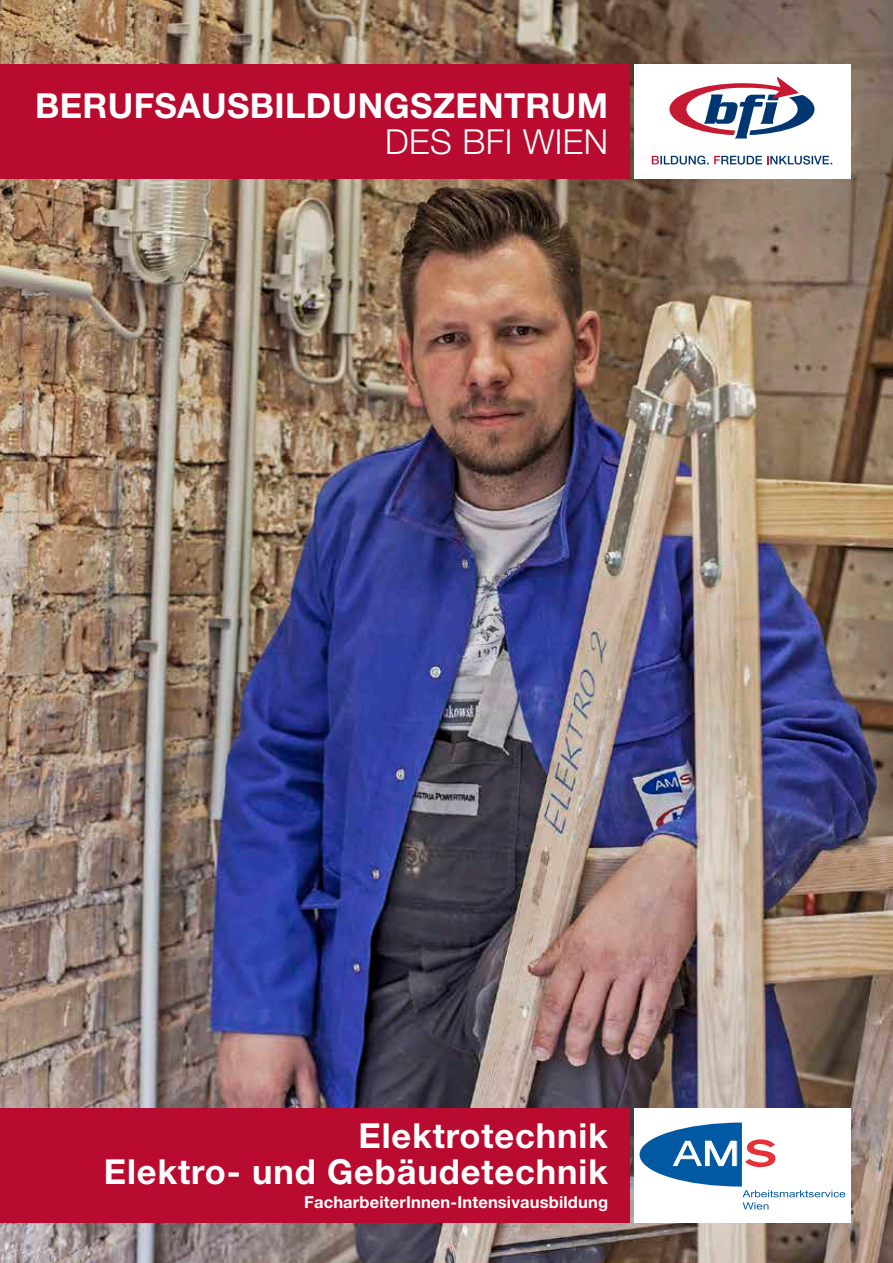
<style>
.page{position:relative;width:893px;height:1263px;background:#fff}
.page>*{position:absolute;margin:0;border:0;box-sizing:border-box;transform-origin:0 0}
.t1{font:700 34.5px/36px "Helvetica Neue LT Std";letter-spacing:.025em;color:#fff;text-align:right}
.t2{font:300 34.5px "Helvetica Neue LT Std";letter-spacing:.015em;color:#fff}
.t3{font:700 16.5px "Helvetica Neue LT Std";letter-spacing:.01em;color:#fff}
</style>
<div class="page">
<img style="left:0;top:0;width:893px;height:1263px">
<div style="left:0;top:1108px;width:629px;height:115px;background:#b90a2f"></div>
<div style="left:0;top:64px;width:629px;height:115px;background:#b90a2f"></div>
<div style="left:634px;top:64px;width:216px;height:115px;background:#fff"></div>
<svg style="left:669px;top:77px;width:145px;height:62px"></svg>
<svg style="left:652px;top:156px;width:180px;height:9px"></svg>
<div style="left:634px;top:1108px;width:216px;height:115px;background:#fff"></div>
<svg style="left:639px;top:1122px;width:206px;height:87px"></svg>
<p class="t1" style="left:35px;top:87px;width:574px">BERUFSAUSBILDUNGSZENTRUM</p>
<p class="t2" style="left:385px;top:120px;width:224px">DES BFI WIEN</p>
<p class="t1" style="left:104px;top:1117px;width:506px">Elektrotechnik<br>Elektro- und Gebäudetechnik</p>
<p class="t3" style="left:304px;top:1191px;width:305px">FacharbeiterInnen-Intensivausbildung</p>
</div>
